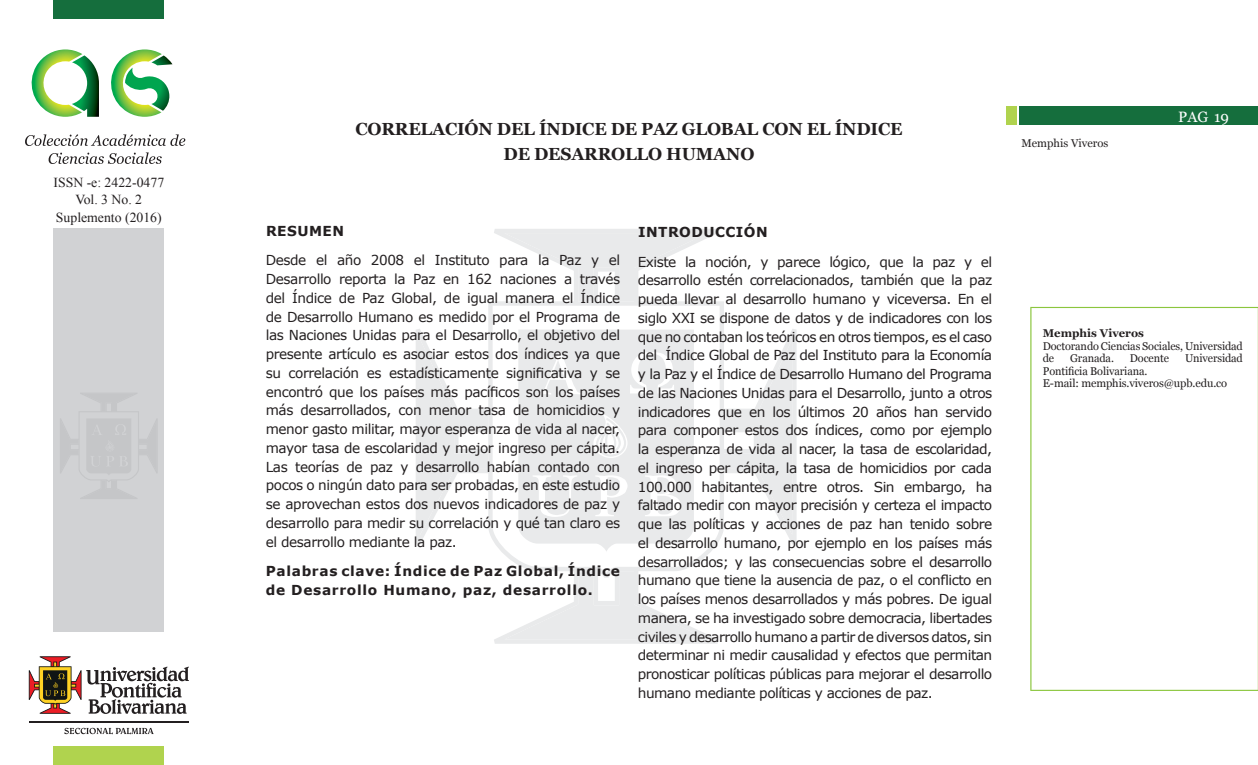
<style>
.page{position:relative;width:1258px;height:765px;background:#fff}
.page>*{position:absolute;margin:0;border:0;box-sizing:border-box;transform-origin:0 0}
.Titulo{font:700 17.5px "Georgia";letter-spacing:-.01em;color:#231f20}
.Cuerpo_2{font:15px "Georgia";color:#fff}
.Cuerpo_2-2{font:13.75px/18.8px "Verdana";letter-spacing:-.04em;color:#231f20;text-align:justify}
.Subtitulos{font:13.75px/18.8px "Verdana";letter-spacing:-.03em;color:#231f20;text-align:justify}
.Subtitulos-2{font:700 13.75px/18.8px "Verdana";letter-spacing:.05em;color:#231f20}
.t1{font:13.75px/17.5px "Times New Roman";color:#231f20;text-align:center}
.Cuerpo_2-3{font:700 13.75px "Verdana";letter-spacing:.035em;color:#231f20}
.Cuerpo_2-4{font:11.25px/12.5px "Georgia";letter-spacing:-.01em;color:#231f20}
.Cuerpo_2-5{font:700 11.25px "Georgia";color:#231f20}
</style>
<div class="page">
<div style="left:54px;top:229px;width:110px;height:403px;background:#d1d2d4"></div>
<div style="left:54px;top:0;width:110px;height:18px;background:#156e3d"></div>
<div style="left:1020px;top:107px;width:238px;height:18px;background:#156e3d"></div>
<div style="left:1006px;top:107px;width:10px;height:18px;background:#b0d34e"></div>
<div style="left:54px;top:747px;width:110px;height:18px;background:#b0d34e"></div>
<svg style="left:29px;top:656px;width:160px;height:58px"></svg>
<svg style="left:64px;top:728px;width:90px;height:6px"></svg>
<hr style="left:29px;top:721px;width:160px;height:1px;background:#231f20">
<svg style="left:60px;top:393px;width:97px;height:106px"></svg>
<svg style="left:416px;top:229px;width:381px;height:415px"></svg>
<svg style="left:518px;top:330px;width:176px;height:222px;background:#ebeced"></svg>
<svg style="left:657px;top:477px;width:16px;height:37px"></svg>
<svg style="left:551px;top:360px;width:13px;height:17px"></svg>
<svg style="left:111px;top:49px;width:61px;height:68px"></svg>
<svg style="left:31px;top:49px;width:68px;height:68px"></svg>
<svg style="left:25px;top:134px;width:160px;height:12px"></svg>
<svg style="left:49px;top:152px;width:113px;height:12px"></svg>
<svg style="left:1030px;top:307px;width:228px;height:384px"></svg>
<p class="t1" style="left:53px;top:173px;width:112px">ISSN -e: 2422-0477<br>Vol. 3 No. 2<br>Suplemento (2016)</p>
<p class="Titulo" style="left:355px;top:116px;width:549px">CORRELACIÓN DEL ÍNDICE DE PAZ GLOBAL CON EL ÍNDICE</p>
<p class="Titulo" style="left:503px;top:141px;width:252px">DE DESARROLLO HUMANO</p>
<p class="Subtitulos-2" style="left:266px;top:221px;width:80px">RESUMEN</p>
<p class="Subtitulos" style="left:266px;top:251px;width:356px">Desde el año 2008 el Instituto para la Paz y el Desarrollo reporta la Paz en 162 naciones a través del Índice de Paz Global, de igual manera el Índice de Desarrollo Humano es medido por el Programa de las Naciones Unidas para el Desarrollo, el objetivo del presente artículo es asociar estos dos índices ya que su correlación es estadísticamente significativa y se encontró que los países más pacíficos son los países más desarrollados, con menor tasa de homicidios y menor gasto militar, mayor esperanza de vida al nacer, mayor tasa de escolaridad y mejor ingreso per cápita.<br>Las teorías de paz y desarrollo habían contado con pocos o ningún dato para ser probadas, en este estudio se aprovechan estos dos nuevos indicadores de paz y desarrollo para medir su correlación y qué tan claro es el desarrollo mediante la paz.</p>
<p class="Subtitulos-2" style="left:266px;top:561px;width:356px">Palabras clave: Índice de Paz Global, Índice de Desarrollo Humano, paz, desarrollo.</p>
<p class="Cuerpo_2-3" style="left:638px;top:223px;width:131px">INTRODUCCIÓN</p>
<p class="Cuerpo_2-2" style="left:638px;top:252px;width:356px">Existe la noción, y parece lógico, que la paz y el desarrollo estén correlacionados, también que la paz pueda llevar al desarrollo humano y viceversa. En el siglo XXI se dispone de datos y de indicadores con los que no contaban los teóricos en otros tiempos, es el caso del Índice Global de Paz del Instituto para la Economía y la Paz y el Índice de Desarrollo Humano del Programa de las Naciones Unidas para el Desarrollo, junto a otros indicadores que en los últimos 20 años han servido para componer estos dos índices, como por ejemplo la esperanza de vida al nacer, la tasa de escolaridad, el ingreso per cápita, la tasa de homicidios por cada 100.000 habitantes, entre otros. Sin embargo, ha faltado medir con mayor precisión y certeza el impacto que las políticas y acciones de paz han tenido sobre el desarrollo humano, por ejemplo en los países más desarrollados; y las consecuencias sobre el desarrollo humano que tiene la ausencia de paz, o el conflicto en los países menos desarrollados y más pobres. De igual manera, se ha investigado sobre democracia, libertades civiles y desarrollo humano a partir de diversos datos, sin determinar ni medir causalidad y efectos que permitan pronosticar políticas públicas para mejorar el desarrollo humano mediante políticas y acciones de paz.</p>
<p class="Cuerpo_2-4" style="left:1021px;top:137px;width:88px">Memphis Viveros</p>
<p class="Cuerpo_2" style="left:1178px;top:105px;width:52px">PAG 19</p>
<p class="Cuerpo_2-5" style="left:1043px;top:325px;width:103px">Memphis Viveros</p>
<p class="Cuerpo_2-4" style="left:1043px;top:339px;width:202px">Doctorando Ciencias Sociales, Universidad de</p>
<p class="Cuerpo_2-4" style="left:1070px;top:352px;width:45px">Granada.</p>
<p class="Cuerpo_2-4" style="left:1130px;top:352px;width:41px">Docente</p>
<p class="Cuerpo_2-4" style="left:1185px;top:352px;width:59px">Universidad</p>
<p class="Cuerpo_2-4" style="left:1043px;top:364px;width:106px">Pontificia Bolivariana.</p>
<p class="Cuerpo_2-4" style="left:1043px;top:377px;width:186px">E-mail: memphis.viveros@upb.edu.co</p>
</div>
